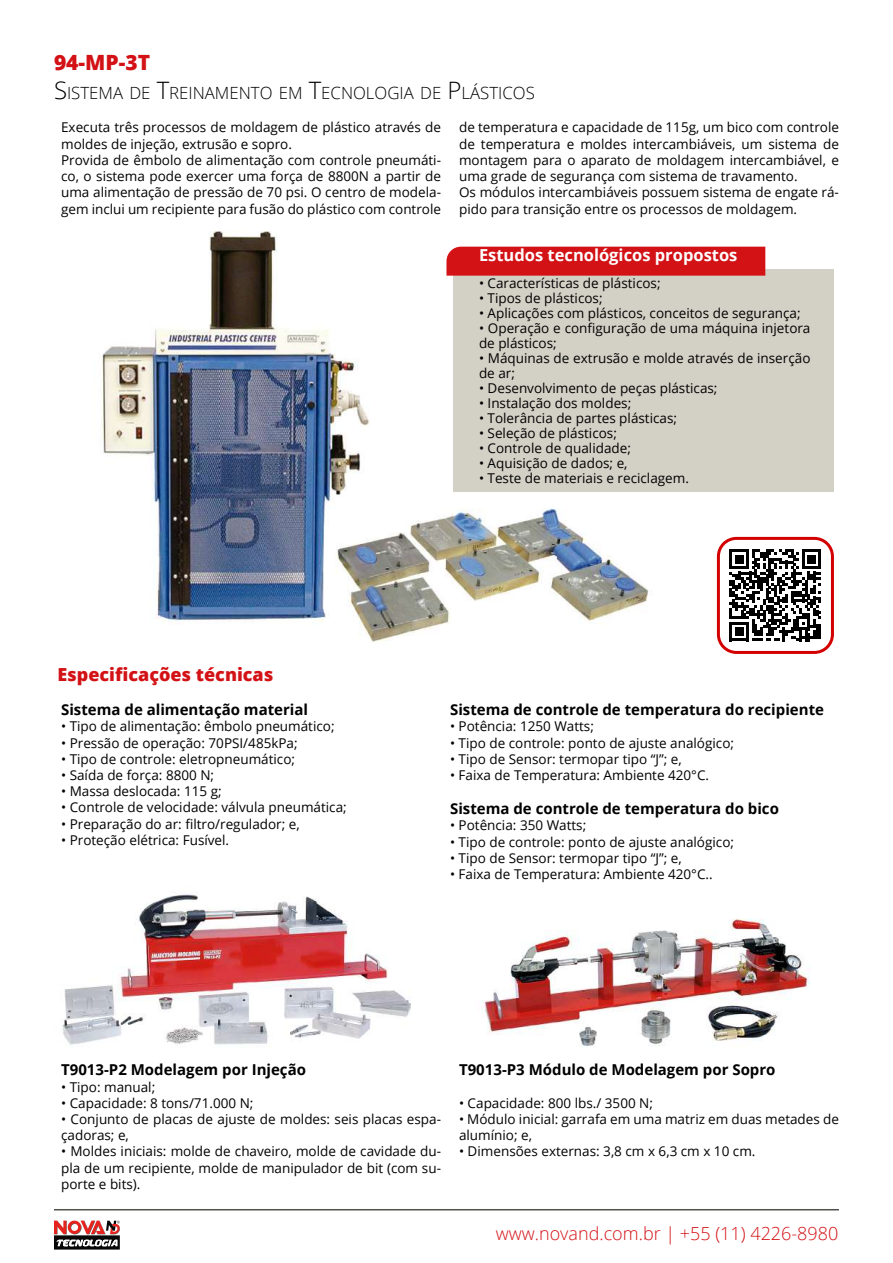
<style>
.page{position:relative;width:893px;height:1263px;background:#fff}
.page>*{position:absolute;margin:0;border:0;box-sizing:border-box;transform-origin:0 0}
.t1{font:800 21px "Open Sans";color:#d31216}
.t2{font:300 18px "Open Sans";color:#d31216}
.t3{font:800 18px "Open Sans";color:#d31216}
.t4{font:300 16.8px "Open Sans";color:#000}
.t5{font:700 16.5px "Open Sans";color:#fff}
.t6{font:700 15px "Open Sans";color:#000}
.t7{font:13.5px/16.2px "Open Sans";color:#000}
.s1{font-size:24px}
</style>
<div class="page">
<svg style="left:54px;top:1220px;width:66px;height:29px"></svg>
<hr style="left:54px;top:1209px;width:785px;height:1px;background:#50514d">
<img style="left:62px;top:892px;width:349px;height:153px">
<img style="left:481px;top:919px;width:329px;height:128px">
<img style="left:101px;top:232px;width:559px;height:410px">
<div style="left:454px;top:269px;width:380px;height:223px;background:#d3d1c6"></div>
<svg style="left:729px;top:549px;width:92px;height:92px"></svg>
<div style="left:717px;top:537px;width:117px;height:117px;border:3px solid #d30000;border-radius:18px"></div>
<div style="left:446px;top:247px;width:319px;height:29px;background:#d31216"></div>
<h1 class="t1" style="left:54px;top:46px;width:98px">94-MP-3T</h1>
<p class="t4" style="left:54px;top:81px;width:481px"><span class="s1">S</span>ISTEMA DE <span class="s1">T</span>REINAMENTO EM <span class="s1">T</span>ECNOLOGIA DE <span class="s1">P</span>LÁSTICOS</p>
<p class="t7" style="left:61px;top:119px;width:381px">Executa três processos de moldagem de plástico através de moldes de injeção, extrusão e sopro.<br>Provida de êmbolo de alimentação com controle pneumáti&shy;co, o sistema pode exercer uma força de 8800N a partir de uma alimentação de pressão de 70 psi. O centro de modela&shy;gem inclui um recipiente para fusão do plástico com controle</p>
<p class="t7" style="left:459px;top:119px;width:381px">de temperatura e capacidade de 115g, um bico com controle de temperatura e moldes intercambiáveis, um sistema de montagem para o aparato de moldagem intercambiável, e uma grade de segurança com sistema de travamento.<br>Os módulos intercambiáveis possuem sistema de engate rá&shy;pido para transição entre os processos de moldagem.</p>
<h2 class="t3" style="left:57px;top:661px;width:218px">Especificações técnicas</h2>
<p class="t6" style="left:61px;top:699px;width:248px">Sistema de alimentação material</p>
<p class="t7" style="left:61px;top:718px;width:275px">• Tipo de alimentação: êmbolo pneumático;</p>
<p class="t7" style="left:61px;top:734px;width:238px">• Pressão de operação: 70PSI/485kPa;</p>
<p class="t7" style="left:61px;top:750px;width:235px">• Tipo de controle: eletropneumático;</p>
<p class="t7" style="left:61px;top:767px;width:155px">• Saída de força: 8800 N;</p>
<p class="t7" style="left:61px;top:783px;width:162px">• Massa deslocada: 115 g;</p>
<p class="t7" style="left:61px;top:799px;width:287px">• Controle de velocidade: válvula pneumática;</p>
<p class="t7" style="left:61px;top:815px;width:240px">• Preparação do ar: filtro/regulador; e,</p>
<p class="t7" style="left:61px;top:831px;width:170px">• Proteção elétrica: Fusível.</p>
<p class="t5" style="left:479px;top:243px;width:260px">Estudos tecnológicos propostos</p>
<p class="t7" style="left:479px;top:274px;width:183px">• Características de plásticos;</p>
<p class="t7" style="left:479px;top:289px;width:125px">• Tipos de plásticos;</p>
<p class="t7" style="left:479px;top:304px;width:323px">• Aplicações com plásticos, conceitos de segurança;</p>
<p class="t7" style="left:479px;top:320px;width:333px;line-height:15px">• Operação e configuração de uma máquina injetora de plásticos;</p>
<p class="t7" style="left:479px;top:350px;width:333px;line-height:15px">• Máquinas de extrusão e molde através de inserção de ar;</p>
<p class="t7" style="left:479px;top:379px;width:240px">• Desenvolvimento de peças plásticas;</p>
<p class="t7" style="left:479px;top:394px;width:154px">• Instalação dos moldes;</p>
<p class="t7" style="left:479px;top:409px;width:200px">• Tolerância de partes plásticas;</p>
<p class="t7" style="left:479px;top:424px;width:139px">• Seleção de plásticos;</p>
<p class="t7" style="left:479px;top:439px;width:153px">• Controle de qualidade;</p>
<p class="t7" style="left:479px;top:454px;width:150px">• Aquisição de dados; e,</p>
<p class="t7" style="left:479px;top:469px;width:211px">• Teste de materiais e reciclagem.</p>
<p class="t6" style="left:450px;top:699px;width:375px">Sistema de controle de temperatura do recipiente</p>
<p class="t7" style="left:450px;top:718px;width:145px">• Potência: 1250 Watts;</p>
<p class="t7" style="left:450px;top:734px;width:286px">• Tipo de controle: ponto de ajuste analógico;</p>
<p class="t7" style="left:450px;top:750px;width:233px">• Tipo de Sensor: termopar tipo “J”; e,</p>
<p class="t7" style="left:450px;top:767px;width:261px">• Faixa de Temperatura: Ambiente 420°C.</p>
<p class="t6" style="left:450px;top:798px;width:330px">Sistema de controle de temperatura do bico</p>
<p class="t7" style="left:450px;top:817px;width:138px">• Potência: 350 Watts;</p>
<p class="t7" style="left:450px;top:833px;width:286px">• Tipo de controle: ponto de ajuste analógico;</p>
<p class="t7" style="left:450px;top:849px;width:233px">• Tipo de Sensor: termopar tipo “J”; e,</p>
<p class="t7" style="left:450px;top:866px;width:264px">• Faixa de Temperatura: Ambiente 420°C..</p>
<p class="t6" style="left:61px;top:1059px;width:246px">T9013-P2 Modelagem por Injeção</p>
<p class="t7" style="left:61px;top:1078px;width:96px">• Tipo: manual;</p>
<p class="t7" style="left:61px;top:1094px;width:194px">• Capacidade: 8 tons/71.000 N;</p>
<p class="t7" style="left:61px;top:1110px;width:381px">• Conjunto de placas de ajuste de moldes: seis placas espa&shy;çadoras; e,</p>
<p class="t7" style="left:61px;top:1143px;width:381px;text-align:justify">• Moldes iniciais: molde de chaveiro, molde de cavidade du&shy;pla de um recipiente, molde de manipulador de bit (com su&shy;porte e bits).</p>
<p class="t6" style="left:459px;top:1059px;width:318px">T9013-P3 Módulo de Modelagem por Sopro</p>
<p class="t7" style="left:459px;top:1094px;width:195px">• Capacidade: 800 lbs./ 3500 N;</p>
<p class="t7" style="left:459px;top:1110px;width:381px">• Módulo inicial: garrafa em uma matriz em duas metades de alumínio; e,</p>
<p class="t7" style="left:459px;top:1143px;width:298px">• Dimensões externas: 3,8 cm x 6,3 cm x 10 cm.</p>
<h2 class="t2" style="left:496px;top:1221px;width:344px">www.novand.com.br | +55 (11) 4226-8980</h2>
</div>
